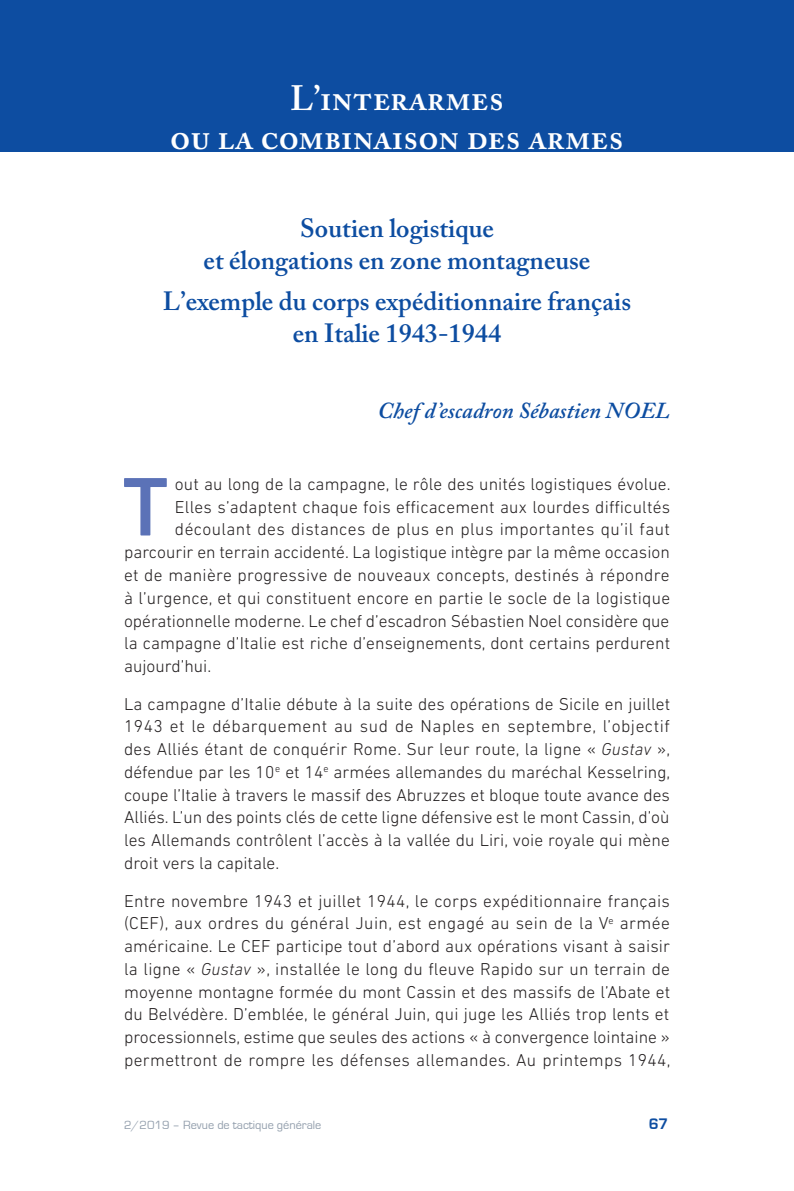
<style>
.page{position:relative;width:794px;height:1191px;background:#fff}
.page>*{position:absolute;margin:0;border:0;box-sizing:border-box;transform-origin:0 0}
.texte-courant{font:500 84.35px "DIN Next LT Pro";color:#5b72b7}
.Tete-chapitre{font:600 35px/38.5px "Adobe Caslon Pro";color:#fff;text-align:center}
.Titre1{font:600 26.25px/31.5px "Adobe Caslon Pro";color:#0d4da1;text-align:center}
.Rédacteur_article{font:italic 600 22.75px "Adobe Caslon Pro";color:#0d4da1}
.texte-courant-2{font:300 17.5px/22.8px "DIN Next LT Pro";letter-spacing:.005em;color:#231f20;text-align:justify}
.texte-courant-3{font:300 17.5px "DIN Next LT Pro";letter-spacing:.025em;color:#231f20}
.t1{font:700 15.75px "Eurostile";color:#0d4da1}
.t2{font:12.25px "Eurostile";color:#929eac}
.s1{font-style:italic}
</style>
<div class="page">
<div style="left:0;top:0;width:794px;height:151px;background:#0d4da1"></div>
<p class="Tete-chapitre" style="left:170px;top:79px;width:455px">L’interarmes<br>ou la combinaison des armes</p>
<p class="Titre1" style="left:204px;top:212px;width:388px">Soutien logistique<br>et élongations en zone montagneuse</p>
<p class="Titre1" style="left:163px;top:285px;width:469px">L’exemple du corps expéditionnaire français en Italie 1943-1944</p>
<p class="Rédacteur_article" style="left:378px;top:397px;width:293px">Chef d’escadron Sébastien NOEL</p>
<p class="texte-courant" style="left:122px;top:458px;width:48px">T</p>
<p class="texte-courant-2" style="left:175px;top:472px;width:497px">out au long de la campagne, le rôle des unités logistiques évolue.</p>
<p class="texte-courant-2" style="left:175px;top:495px;width:497px">Elles s’adaptent chaque fois efficacement aux lourdes difficultés</p>
<p class="texte-courant-3" style="left:175px;top:519px;width:496px">découlant des distances de plus en plus importantes qu’il faut</p>
<p class="texte-courant-2" style="left:124px;top:541px;width:547px">parcourir en terrain accidenté. La logistique intègre par la même occasion</p>
<p class="texte-courant-2" style="left:124px;top:563px;width:547px">et de manière progressive de nouveaux concepts, destinés à répondre</p>
<p class="texte-courant-2" style="left:124px;top:586px;width:547px">à l’urgence, et qui constituent encore en partie le socle de la logistique</p>
<p class="texte-courant-2" style="left:124px;top:609px;width:547px">opérationnelle moderne. Le chef d’escadron Sébastien Noel considère que</p>
<p class="texte-courant-2" style="left:124px;top:632px;width:547px">la campagne d’Italie est riche d’enseignements, dont certains perdurent</p>
<p class="texte-courant-2" style="left:124px;top:654px;width:89px">aujourd’hui.</p>
<p class="texte-courant-2" style="left:124px;top:692px;width:548px">La campagne d’Italie débute à la suite des opérations de Sicile en juillet 1943 et le débarquement au sud de Naples en septembre, l’objectif des Alliés étant de conquérir Rome. Sur leur route, la ligne « <span class="s1">Gustav</span> », défendue par les 10<sup>e</sup> et 14<sup>e</sup> armées allemandes du maréchal Kesselring, coupe l’Italie à travers le massif des Abruzzes et bloque toute avance des Alliés. L’un des points clés de cette ligne défensive est le mont Cassin, d’où les Allemands contrôlent l’accès à la vallée du Liri, voie royale qui mène droit vers la capitale.</p>
<p class="texte-courant-2" style="left:124px;top:889px;width:548px">Entre novembre 1943 et juillet 1944, le corps expéditionnaire français (CEF), aux ordres du général Juin, est engagé au sein de la V<sup>e</sup> armée américaine. Le CEF participe tout d’abord aux opérations visant à saisir la ligne « <span class="s1">Gustav</span> », installée le long du fleuve Rapido sur un terrain de moyenne montagne formée du mont Cassin et des massifs de l’Abate et du Belvédère. D’emblée, le général Juin, qui juge les Alliés trop lents et processionnels, estime que seules des actions « à convergence lointaine » permettront de rompre les défenses allemandes. Au printemps 1944,</p>
<p class="t2" style="left:124px;top:1118px;width:199px">2/2019 – Revue de tactique générale</p>
<p class="t1" style="left:648px;top:1115px;width:21px">67</p>
</div>
